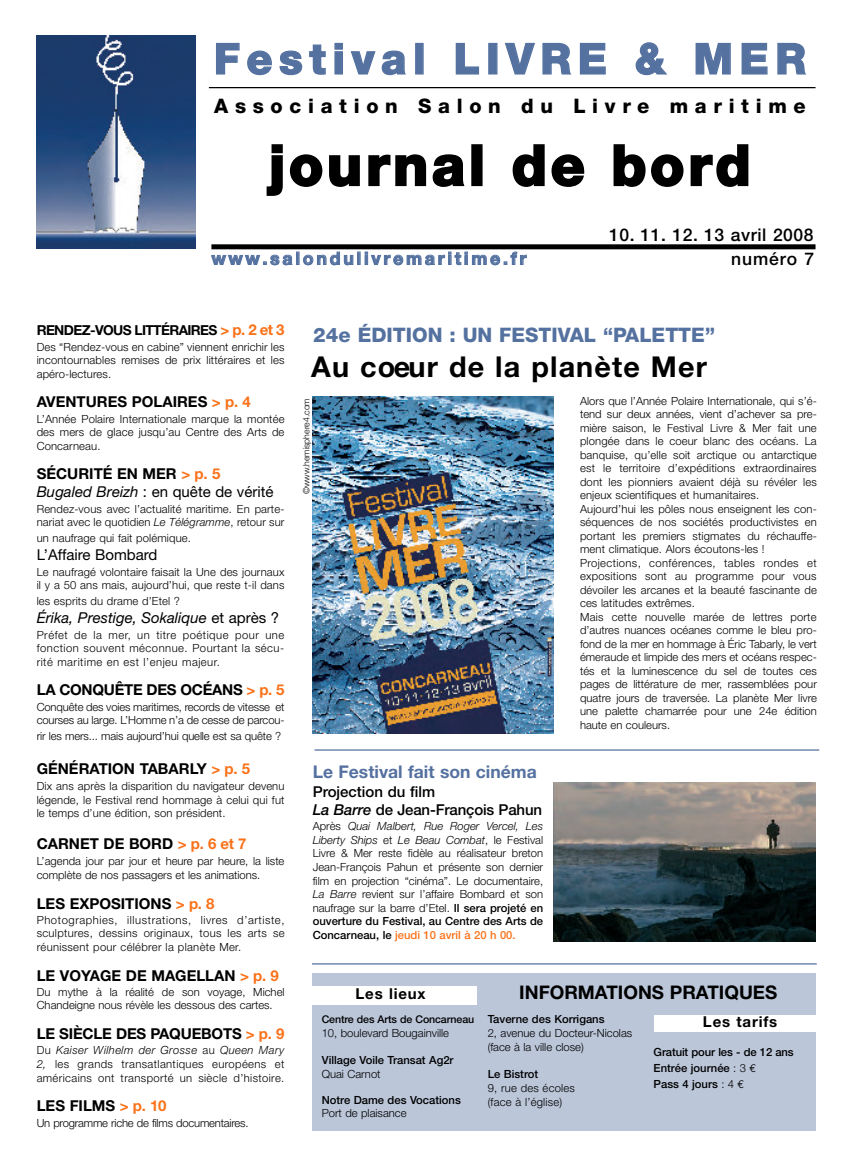
<style>
.page{position:relative;width:851px;height:1170px;background:#fff}
.page>*{position:absolute;margin:0;border:0;box-sizing:border-box;transform-origin:0 0}
.t1{font:800 56.25px "Helvetica Neue";letter-spacing:.06em;color:#000}
.t2{font:800 42.5px "Helvetica Neue";letter-spacing:.155em;color:#5471a0}
.t3{font:700 28.75px "Helvetica Neue";letter-spacing:.04em;color:#000}
.t4{font:800 20px "Helvetica Neue";letter-spacing:.335em;color:#000}
.t5{font:800 20px "Helvetica Neue";color:#5471a0}
.t6{font:700 18.75px "Helvetica Neue";color:#000}
.t7{font:700 17.5px "Helvetica Neue";letter-spacing:.16em;color:#5471a0}
.t8{font:500 17.5px/23.8px "Helvetica Neue";letter-spacing:.035em;color:#000;text-align:right}
.t9{font:700 17.5px "Helvetica Neue";color:#5471a0}
.t10{font:700 15px "Helvetica Neue";color:#000}
.t11{font:15px/18px "Helvetica Neue";color:#000}
.t12{font:500 15px/18px "Helvetica Neue";letter-spacing:-.01em;color:#000}
.t13{font:italic 15px "Helvetica Neue";color:#000}
.t14{font:700 15px "Helvetica Neue";letter-spacing:.055em;color:#000}
.t15{font:700 13.75px "Helvetica Neue";letter-spacing:-.045em;color:#000}
.t16{font:300 11.25px/13.5px "Helvetica Neue";letter-spacing:.01em;color:#000}
.t17{font:300 11.25px/13.5px "Helvetica Neue";letter-spacing:-.01em;color:#000}
.t18{font:500 11.25px/16.2px "Helvetica Neue";color:#000}
.t19{font:300 11.25px "Helvetica Neue";letter-spacing:-.015em;color:#000}
.t20{font:500 10.62px "Helvetica Neue";letter-spacing:-.01em;color:#000}
.t21{font:300 8.75px "Helvetica Neue";color:#000}
.s1{font-size:15px;color:#f97219}
.s2{color:#f97219}
.s3{font-weight:700}
.s4{font-weight:700;color:#f97219}
.s5{font-style:italic}
.s6{font-style:normal}
.s7{font-weight:500}
.s8{font-weight:500;color:#f97219}
.s9{font-weight:300}
.s10{font-family:"Euro Mono";font-weight:400}
</style>
<div class="page">
<div style="left:312px;top:972px;width:503px;height:158px;background:#bbc6d9"></div>
<img style="left:37px;top:36px;width:158px;height:212px">
<img style="left:312px;top:397px;width:241px;height:336px">
<hr style="left:312px;top:963px;width:504px;height:1px;background:#5471a0">
<hr style="left:314px;top:749px;width:505px;height:1px;background:#5471a0">
<hr style="left:209px;top:87px;width:606px;height:1px;background:#000">
<div style="left:211px;top:244px;width:604px;height:5px;background:#000"></div>
<img style="left:553px;top:782px;width:262px;height:159px">
<div style="left:304px;top:985px;width:173px;height:19px;background:#fff"></div>
<div style="left:654px;top:1014px;width:172px;height:17px;background:#fff"></div>
<h2 class="t2" style="left:214px;top:43px;width:593px">Festival LIVRE &amp; MER</h2>
<h3 class="t4" style="left:214px;top:99px;width:593px">Association Salon du Livre maritime</h3>
<h1 class="t1" style="left:269px;top:145px;width:483px">journal de bord</h1>
<h3 class="t7" style="left:211px;top:252px;width:316px">www.salondulivremaritime.fr</h3>
<h3 class="t8" style="left:609px;top:225px;width:206px">10. 11. 12. 13 avril 2008 numéro 7</h3>
<p class="t15" style="left:37px;top:325px;width:249px">RENDEZ-VOUS LITTÉRAIRES <span class="s1">&gt; p. 2 et 3</span></p>
<p class="t16" style="left:37px;top:341px;width:249px;text-align:justify">Des “Rendez-vous en cabine” viennent enrichir les incontournables remises de prix littéraires et les apéro-lectures.</p>
<h3 class="t10" style="left:37px;top:396px;width:216px">AVENTURES POLAIRES <span class="s2">&gt; p. 4</span></h3>
<p class="t16" style="left:37px;top:413px;width:249px;text-align:justify">L’Année Polaire Internationale marque la montée des mers de glace jusqu’au Centre des Arts de Concarneau.</p>
<h3 class="t11" style="left:37px;top:466px;width:238px"><span class="s3">SÉCURITÉ EN MER</span> <span class="s4">&gt; p. 5<br></span><span class="s5">Bugaled Breizh</span> : en quête de vérité</h3>
<p class="t16" style="left:37px;top:503px;width:249px">Rendez-vous avec l’actualité maritime. En parte&shy;nariat avec le quotidien <span class="s5">Le Télégramme</span>, retour sur</p>
<p class="t16" style="left:37px;top:532px;width:156px">un naufrage qui fait polémique.</p>
<h3 class="t11" style="left:37px;top:547px;width:122px">L’Affaire Bombard</h3>
<p class="t16" style="left:37px;top:566px;width:249px">Le naufragé volontaire faisait la Une des journaux il y a 50 ans mais, aujourd’hui, que reste t-il dans</p>
<p class="t16" style="left:37px;top:595px;width:145px">les esprits du drame d’Etel ?</p>
<h3 class="t13" style="left:37px;top:612px;width:244px">Érika, Prestige, Sokalique <span class="s6">et après ?</span></h3>
<p class="t16" style="left:37px;top:629px;width:249px;text-align:justify">Préfet de la mer, un titre poétique pour une fonction souvent méconnue. Pourtant la sécu&shy;rité maritime en est l’enjeu majeur.</p>
<h3 class="t10" style="left:37px;top:684px;width:249px">LA CONQUÊTE DES OCÉANS <span class="s2">&gt; p. 5</span></h3>
<p class="t17" style="left:37px;top:701px;width:249px">Conquête des voies maritimes, records de vitesse et courses au large. L’Homme n’a de cesse de parcou-</p>
<p class="t17" style="left:37px;top:730px;width:246px">rir les mers... mais aujourd’hui quelle est sa quête ?</p>
<h3 class="t10" style="left:37px;top:763px;width:215px">GÉNÉRATION TABARLY <span class="s2">&gt; p. 5</span></h3>
<p class="t16" style="left:37px;top:780px;width:249px;text-align:justify">Dix ans après la disparition du navigateur devenu légende, le Festival rend hommage à celui qui fut le temps d’une édition, son président.</p>
<h3 class="t10" style="left:37px;top:838px;width:211px">CARNET DE BORD <span class="s2">&gt; p. 6 et 7</span></h3>
<p class="t16" style="left:37px;top:855px;width:249px">L’agenda jour par jour et heure par heure, la liste complète de nos passagers et les animations.</p>
<h3 class="t10" style="left:37px;top:897px;width:179px">LES EXPOSITIONS <span class="s2">&gt; p. 8</span></h3>
<p class="t16" style="left:37px;top:914px;width:249px;text-align:justify">Photographies, illustrations, livres d’artiste, sculptures, dessins originaux, tous les arts se réunissent pour célébrer la planète Mer.</p>
<h3 class="t10" style="left:37px;top:969px;width:243px">LE VOYAGE DE MAGELLAN <span class="s2">&gt; p. 9</span></h3>
<p class="t16" style="left:37px;top:986px;width:249px">Du mythe à la réalité de son voyage, Michel<br>Chandeigne nous révèle les dessous des cartes.</p>
<h3 class="t10" style="left:37px;top:1028px;width:249px">LE SIÈCLE DES PAQUEBOTS <span class="s2">&gt; p. 9</span></h3>
<p class="t16" style="left:37px;top:1044px;width:249px;text-align:justify">Du <span class="s5">Kaiser Wilhelm der Grosse</span> au <span class="s5">Queen Mary 2,</span> les grands transatlantiques européens et américains ont transporté un siècle d’histoire.</p>
<h3 class="t10" style="left:37px;top:1100px;width:131px">LES FILMS <span class="s2">&gt; p. 10</span></h3>
<p class="t19" style="left:37px;top:1118px;width:213px">Un programme riche de films documentaires.</p>
<h3 class="t5" style="left:313px;top:327px;width:403px">24e ÉDITION : UN FESTIVAL “PALETTE”</h3>
<h3 class="t3" style="left:311px;top:356px;width:397px">Au coeur de la planète Mer</h3>
<p class="t21" style="left:303px;top:494px;width:98px;rotate:-90deg">©www.hemisphere4.com</p>
<h3 class="t9" style="left:313px;top:765px;width:225px">Le Festival fait son cinéma</h3>
<h3 class="t12" style="left:312px;top:784px;width:231px">Projection du film<br><span class="s5">La Barre</span> de Jean-François Pahun</h3>
<p class="t16" style="left:312px;top:820px;width:232px;text-align:justify">Après <span class="s5">Quai Malbert, Rue Roger Vercel, Les Liberty Ships</span> et <span class="s5">Le Beau Combat</span>, le Festival Livre &amp; Mer reste fidèle au réalisateur breton Jean-François Pahun et présente son dernier film en projection “cinéma”. Le documentaire, <span class="s5">La Barre</span> revient sur l’affaire Bombard et son naufrage sur la barre d’Etel. <span class="s7">Il sera projeté en ouverture du Festival, au Centre des Arts de Concarneau, le</span> <span class="s8">jeudi 10 avril à 20 h 00.</span></p>
<p class="t16" style="left:580px;top:395px;width:238px">Alors que l’Année Polaire Internationale, qui s’é&shy;tend sur deux années, vient d’achever sa pre&shy;mière saison, le Festival Livre &amp; Mer fait une plongée dans le coeur blanc des océans. La banquise, qu’elle soit arctique ou antarctique est le territoire d’expéditions extraordinaires dont les pionniers avaient déjà su révéler les enjeux scientifiques et humanitaires.<br>Aujourd’hui les pôles nous enseignent les con&shy;séquences de nos sociétés productivistes en portant les premiers stigmates du réchauffe&shy;ment climatique. Alors écoutons-les !<br>Projections, conférences, tables rondes et expositions sont au programme pour vous dévoiler les arcanes et la beauté fascinante de ces latitudes extrêmes.<br>Mais cette nouvelle marée de lettres porte d’autres nuances océanes comme le bleu pro&shy;fond de la mer en hommage à Éric Tabarly, le vert émeraude et limpide des mers et océans respec&shy;tés et la luminescence du sel de toutes ces pages de littérature de mer, rassemblées pour quatre jours de traversée. La planète Mer livre une palette chamarrée pour une 24e édition haute en couleurs.</p>
<h3 class="t14" style="left:355px;top:988px;width:72px">Les lieux</h3>
<p class="t20" style="left:322px;top:1015px;width:154px">Centre des Arts de Concarneau</p>
<p class="t16" style="left:322px;top:1027px;width:129px">10, boulevard Bougainville</p>
<p class="t18" style="left:321px;top:1053px;width:133px">Village Voile Transat Ag2r</p>
<p class="t16" style="left:321px;top:1068px;width:60px">Quai Carnot</p>
<p class="t18" style="left:321px;top:1093px;width:141px">Notre Dame des Vocations</p>
<p class="t16" style="left:321px;top:1107px;width:86px">Port de plaisance</p>
<h3 class="t6" style="left:519px;top:985px;width:259px">INFORMATIONS PRATIQUES</h3>
<p class="t18" style="left:487px;top:1011px;width:118px">Taverne des Korrigans</p>
<p class="t16" style="left:487px;top:1026px;width:146px">2, avenue du Docteur-Nicolas (face à la ville close)</p>
<p class="t18" style="left:487px;top:1066px;width:52px">Le Bistrot</p>
<p class="t16" style="left:487px;top:1081px;width:89px">9, rue des écoles (face à l’église)</p>
<h3 class="t14" style="left:702px;top:1016px;width:76px">Les tarifs</h3>
<p class="t18" style="left:653px;top:1044px;width:142px">Gratuit pour les - de 12 ans<br>Entrée journée <span class="s9">: 3</span> <span class="s10">€<br></span>Pass 4 jours <span class="s9">: 4</span> <span class="s10">€</span></p>
</div>
